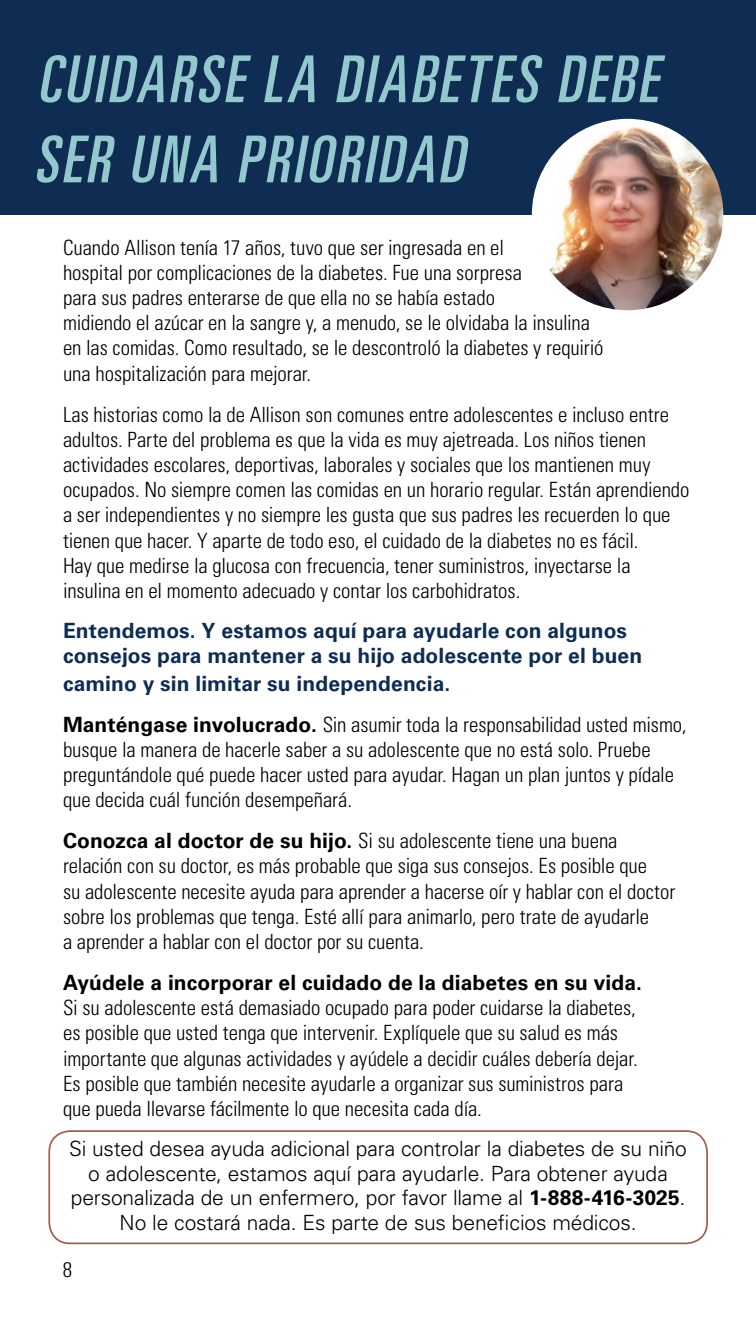
<style>
.page{position:relative;width:756px;height:1323px;background:#fff}
.page>*{position:absolute;margin:0;border:0;box-sizing:border-box;transform-origin:0 0}
.t1{font:italic ultra-condensed 64.75px/80.1px "Univers LT Std";color:#92c8ce}
.t2{font:300 condensed 21px/25.2px "Univers LT Std";letter-spacing:-.005em;color:#000}
.t3{font:300 21px/24.5px "Univers LT Std";letter-spacing:-.01em;color:#000;text-align:center}
.t4{font:700 21px/24.5px "Univers LT Std";letter-spacing:.005em;color:#0f2d52}
.t5{font:700 21px "Univers LT Std";letter-spacing:.005em;color:#000}
.s1{font-weight:700;font-stretch:normal}
.s2{font-weight:700}
</style>
<div class="page">
<div style="left:0;top:0;width:756px;height:214px;background:#0f2d52"></div>
<img style="left:532px;top:119px;width:191px;height:191px;border-radius:96px">
<div style="left:48px;top:1130px;width:660px;height:114px;border:2px solid #a15f50;border-radius:21px"></div>
<h2 class="t1" style="left:34px;top:39px;width:638px">CUIDARSE LA DIABETES DEBE<br>SER UNA PRIORIDAD</h2>
<p class="t2" style="left:63px;top:235px;width:542px">Cuando Allison tenía 17 años, tuvo que ser ingresada en el<br>hospital por complicaciones de la diabetes. Fue una sorpresa<br>para sus padres enterarse de que ella no se había estado<br>midiendo el azúcar en la sangre y, a menudo, se le olvidaba la insulina en las comidas. Como resultado, se le descontroló la diabetes y requirió una hospitalización para mejorar.</p>
<p class="t2" style="left:63px;top:402px;width:628px">Las historias como la de Allison son comunes entre adolescentes e incluso entre adultos. Parte del problema es que la vida es muy ajetreada. Los niños tienen actividades escolares, deportivas, laborales y sociales que los mantienen muy ocupados. No siempre comen las comidas en un horario regular. Están aprendiendo a ser independientes y no siempre les gusta que sus padres les recuerden lo que tienen que hacer. Y aparte de todo eso, el cuidado de la diabetes no es fácil.<br>Hay que medirse la glucosa con frecuencia, tener suministros, inyectarse la insulina en el momento adecuado y contar los carbohidratos.</p>
<p class="t4" style="left:63px;top:619px;width:581px">Entendemos. Y estamos aquí para ayudarle con algunos consejos para mantener a su hijo adolescente por el buen</p>
<p class="t4" style="left:63px;top:671px;width:389px">camino y sin limitar su independencia.</p>
<p class="t2" style="left:63px;top:712px;width:625px"><span class="s1">Manténgase involucrado.</span> Sin asumir toda la responsabilidad usted mismo, busque la manera de hacerle saber a su adolescente que no está solo. Pruebe preguntándole qué puede hacer usted para ayudar. Hagan un plan juntos y pídale que decida cuál función desempeñará.</p>
<p class="t2" style="left:63px;top:828px;width:614px"><span class="s1">Conozca al doctor de su hijo.</span> Si su adolescente tiene una buena relación con su doctor, es más probable que siga sus consejos. Es posible que<br>su adolescente necesite ayuda para aprender a hacerse oír y hablar con el doctor sobre los problemas que tenga. Esté allí para animarlo, pero trate de ayudarle<br>a aprender a hablar con el doctor por su cuenta.</p>
<p class="t5" style="left:63px;top:970px;width:581px">Ayúdele a incorporar el cuidado de la diabetes en su vida.</p>
<p class="t2" style="left:63px;top:995px;width:576px">Si su adolescente está demasiado ocupado para poder cuidarse la diabetes, es posible que usted tenga que intervenir. Explíquele que su salud es más importante que algunas actividades y ayúdele a decidir cuáles debería dejar.<br>Es posible que también necesite ayudarle a organizar sus suministros para que pueda llevarse fácilmente lo que necesita cada día.</p>
<p class="t3" style="left:69px;top:1137px;width:619px">Si usted desea ayuda adicional para controlar la diabetes de su niño o adolescente, estamos aquí para ayudarle. Para obtener ayuda personalizada de un enfermero, por favor llame al <span class="s2">1-888-416-3025</span>.<br>No le costará nada. Es parte de sus beneficios médicos.</p>
<p class="t2" style="left:63px;top:1257px;width:11px">8</p>
</div>
